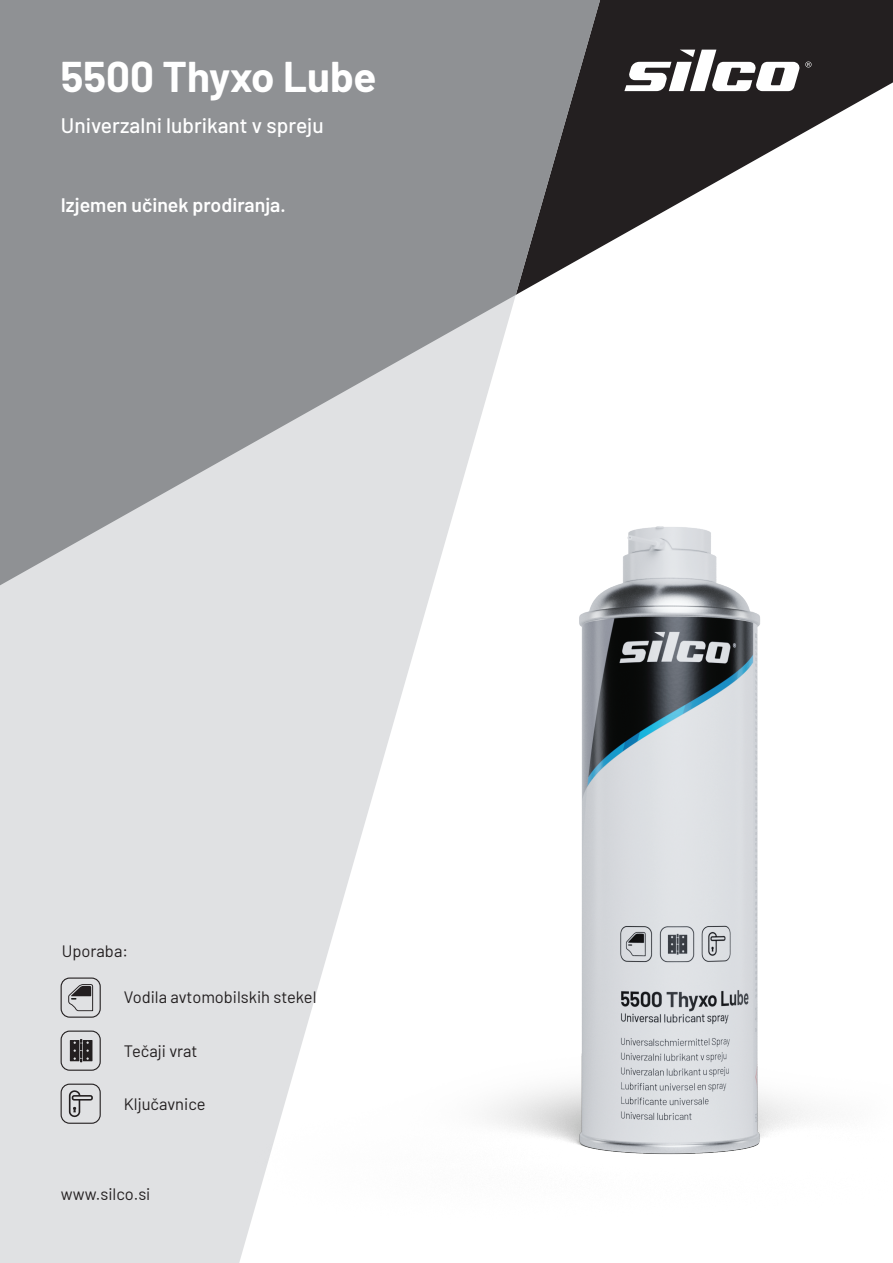
<style>
.page{position:relative;width:893px;height:1263px;background:#fff}
.page>*{position:absolute;margin:0;border:0;box-sizing:border-box;transform-origin:0 0}
.t1{font:700 42px "Barlow";color:#fff}
.t2{font:500 21px "Barlow";color:#fff}
.t3{font:600 19.5px "Barlow";color:#fff}
.t4{font:16.5px "Barlow";color:#231f20}
</style>
<div class="page">
<svg style="left:618px;top:0;width:275px;height:238px;fill:#231f20"></svg>
<div style="left:0;top:649px;width:175px;height:614px;background:#e0e1e3"></div>
<svg style="left:0;top:0;width:618px;height:649px;background:#8f9194"></svg>
<svg style="left:624px;top:50px;width:187px;height:41px"></svg>
<img style="left:175px;top:253px;width:633px;height:1010px">
<div style="left:61px;top:1030px;width:40px;height:41px;border:1px solid #231f20;border-radius:9px"></div>
<div style="left:61px;top:1083px;width:40px;height:41px;border:1px solid #231f20;border-radius:9px"></div>
<div style="left:61px;top:977px;width:40px;height:41px;border:1px solid #231f20;border-radius:9px"></div>
<svg style="left:68px;top:984px;width:25px;height:27px"></svg>
<svg style="left:69px;top:1090px;width:24px;height:27px"></svg>
<svg style="left:70px;top:1039px;width:22px;height:23px"></svg>
<h1 class="t1" style="left:61px;top:46px;width:317px">5500 Thyxo Lube</h1>
<p class="t2" style="left:61px;top:110px;width:264px">Univerzalni lubrikant v spreju</p>
<p class="t3" style="left:61px;top:191px;width:226px">Izjemen učinek prodiranja.</p>
<p class="t4" style="left:62px;top:939px;width:68px">Uporaba:</p>
<p class="t4" style="left:124px;top:985px;width:194px">Vodila avtomobilskih stekel</p>
<p class="t4" style="left:124px;top:1039px;width:75px">Tečaji vrat</p>
<p class="t4" style="left:124px;top:1092px;width:83px">Ključavnice</p>
<p class="t4" style="left:61px;top:1182px;width:91px">www.silco.si</p>
</div>
